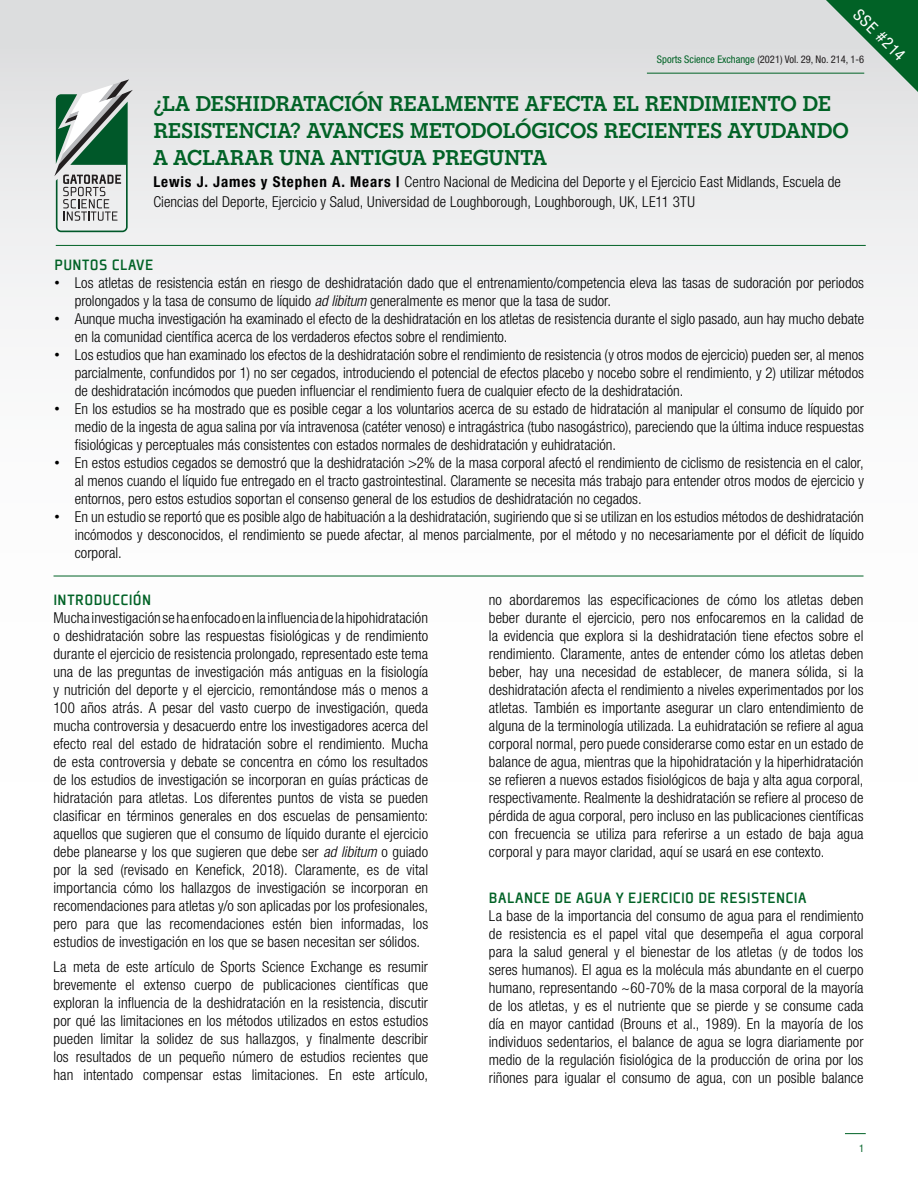
<style>
.page{position:relative;width:918px;height:1188px;background:#fff}
.page>*{position:absolute;margin:0;border:0;box-sizing:border-box;transform-origin:0 0}
.t1{font:700 22.5px/27px "Gatorade";letter-spacing:-.01em;color:#016226}
.newbody_text_no_bull{font:500 16.5px "Plexes Pro";letter-spacing:.015em;color:#016226}
.Headings{font:500 16.5px "Plexes Pro";letter-spacing:.025em;color:#016226}
.t2{font:condensed 16.35px "Helvetica Neue LT Std";color:#fff}
.newbody_text_no_bull-2{font:300 condensed 15px/18px "Helvetica Neue LT Std";color:#000;text-align:justify}
.t3{font:condensed 10.5px "Helvetica Neue LT Std";color:#231f20}
.t4{font:condensed 10.5px "Helvetica Neue LT Std";color:#016226}
.s1{color:#016226}
.s2{font-weight:700}
.s3{font-family:"Arial";font-weight:400;font-stretch:normal}
.s4{font-style:italic}
</style>
<div class="page">
<div style="left:0;top:0;width:918px;height:1188px;background:linear-gradient(to bottom,#e8e9ea,#fff)"></div>
<hr style="left:647px;top:73px;width:217px;height:1px;background:#016226">
<svg style="left:845px;top:1133px;width:21px;height:1px"></svg>
<hr style="left:56px;top:245px;width:810px;height:1px;background:#016226">
<hr style="left:54px;top:576px;width:810px;height:1px;background:#016226">
<svg style="left:826px;top:0;width:92px;height:92px;background:#6fa083"></svg>
<svg style="left:54px;top:79px;width:79px;height:153px;background:#9db1a7"></svg>
<p class="t2" style="left:863px;top:5px;width:67px;rotate:45deg">SSE #214</p>
<p class="t3" style="left:657px;top:53px;width:209px"><span class="s1">Sports Science Exchange</span> (2021) Vol. 29, No. 214, 1-6</p>
<p class="t1" style="left:153px;top:90px;width:697px">¿LA DESHIDRATACIÓN REALMENTE AFECTA EL RENDIMIENTO DE<br>RESISTENCIA? AVANCES METODOLÓGICOS RECIENTES AYUDANDO<br>A ACLARAR UNA ANTIGUA PREGUNTA</p>
<p class="newbody_text_no_bull-2" style="left:153px;top:172px;width:689px;line-height:19.5px"><span class="s2">Lewis J. James y Stephen A. Mears |</span> Centro Nacional de Medicina del Deporte y el Ejercicio East Midlands, Escuela de<br>Ciencias del Deporte, Ejercicio y Salud, Universidad de Loughborough, Loughborough, UK, LE11 3TU</p>
<p class="Headings" style="left:54px;top:254px;width:101px">PUNTOS CLAVE</p>
<p class="newbody_text_no_bull-2" style="left:75px;top:273px;width:791px;text-indent:-20px"><span class="s3">•</span> Los atletas de resistencia están en riesgo de deshidratación dado que el entrenamiento/competencia eleva las tasas de sudoración por periodos prolongados y la tasa de consumo de líquido <span class="s4">ad libitum</span> generalmente es menor que la tasa de sudor.</p>
<p class="newbody_text_no_bull-2" style="left:75px;top:309px;width:791px;text-indent:-20px"><span class="s3">•</span> Aunque mucha investigación ha examinado el efecto de la deshidratación en los atletas de resistencia durante el siglo pasado, aun hay mucho debate en la comunidad científica acerca de los verdaderos efectos sobre el rendimiento.</p>
<p class="newbody_text_no_bull-2" style="left:75px;top:345px;width:791px;text-indent:-20px"><span class="s3">•</span> Los estudios que han examinado los efectos de la deshidratación sobre el rendimiento de resistencia (y otros modos de ejercicio) pueden ser, al menos parcialmente, confundidos por 1) no ser cegados, introduciendo el potencial de efectos placebo y nocebo sobre el rendimiento, y 2) utilizar métodos de deshidratación incómodos que pueden influenciar el rendimiento fuera de cualquier efecto de la deshidratación.</p>
<p class="newbody_text_no_bull-2" style="left:75px;top:399px;width:791px;text-indent:-20px"><span class="s3">•</span> En los estudios se ha mostrado que es posible cegar a los voluntarios acerca de su estado de hidratación al manipular el consumo de líquido por medio de la ingesta de agua salina por vía intravenosa (catéter venoso) e intragástrica (tubo nasogástrico), pareciendo que la última induce respuestas fisiológicas y perceptuales más consistentes con estados normales de deshidratación y euhidratación.</p>
<p class="newbody_text_no_bull-2" style="left:75px;top:453px;width:791px;text-indent:-20px"><span class="s3">•</span> En estos estudios cegados se demostró que la deshidratación &gt;2% de la masa corporal afectó el rendimiento de ciclismo de resistencia en el calor, al menos cuando el líquido fue entregado en el tracto gastrointestinal. Claramente se necesita más trabajo para entender otros modos de ejercicio y entornos, pero estos estudios soportan el consenso general de los estudios de deshidratación no cegados.</p>
<p class="newbody_text_no_bull-2" style="left:75px;top:507px;width:791px;text-indent:-20px"><span class="s3">•</span> En un estudio se reportó que es posible algo de habituación a la deshidratación, sugiriendo que si se utilizan en los estudios métodos de deshidratación incómodos y desconocidos, el rendimiento se puede afectar, al menos parcialmente, por el método y no necesariamente por el déficit de líquido corporal.</p>
<p class="newbody_text_no_bull" style="left:54px;top:590px;width:99px">INTRODUCCIÓN</p>
<p class="newbody_text_no_bull-2" style="left:54px;top:608px;width:376px">Mucha investigación se ha enfocado en la influencia de la hipohidratación o deshidratación sobre las respuestas fisiológicas y de rendimiento durante el ejercicio de resistencia prolongado, representado este tema una de las preguntas de investigación más antiguas en la fisiología y nutrición del deporte y el ejercicio, remontándose más o menos a 100 años atrás. A pesar del vasto cuerpo de investigación, queda mucha controversia y desacuerdo entre los investigadores acerca del efecto real del estado de hidratación sobre el rendimiento. Mucha de esta controversia y debate se concentra en cómo los resultados de los estudios de investigación se incorporan en guías prácticas de hidratación para atletas. Los diferentes puntos de vista se pueden clasificar en términos generales en dos escuelas de pensamiento: aquellos que sugieren que el consumo de líquido durante el ejercicio debe planearse y los que sugieren que debe ser <span class="s4">ad libitum</span> o guiado por la sed (revisado en Kenefick, 2018). Claramente, es de vital importancia cómo los hallazgos de investigación se incorporan en recomendaciones para atletas y/o son aplicadas por los profesionales, pero para que las recomendaciones estén bien informadas, los estudios de investigación en los que se basen necesitan ser sólidos.</p>
<p class="newbody_text_no_bull-2" style="left:54px;top:957px;width:376px">La meta de este artículo de Sports Science Exchange es resumir brevemente el extenso cuerpo de publicaciones científicas que exploran la influencia de la deshidratación en la resistencia, discutir por qué las limitaciones en los métodos utilizados en estos estudios pueden limitar la solidez de sus hallazgos, y finalmente describir los resultados de un pequeño número de estudios recientes que han intentado compensar estas limitaciones. En este artículo,</p>
<p class="newbody_text_no_bull-2" style="left:489px;top:590px;width:376px">no abordaremos las especificaciones de cómo los atletas deben beber durante el ejercicio, pero nos enfocaremos en la calidad de la evidencia que explora si la deshidratación tiene efectos sobre el rendimiento. Claramente, antes de entender cómo los atletas deben beber, hay una necesidad de establecer, de manera sólida, si la deshidratación afecta el rendimiento a niveles experimentados por los atletas. También es importante asegurar un claro entendimiento de alguna de la terminología utilizada. La euhidratación se refiere al agua corporal normal, pero puede considerarse como estar en un estado de balance de agua, mientras que la hipohidratación y la hiperhidratación se refieren a nuevos estados fisiológicos de baja y alta agua corporal, respectivamente. Realmente la deshidratación se refiere al proceso de pérdida de agua corporal, pero incluso en las publicaciones científicas con frecuencia se utiliza para referirse a un estado de baja agua corporal y para mayor claridad, aquí se usará en ese contexto.</p>
<p class="newbody_text_no_bull" style="left:489px;top:888px;width:319px">BALANCE DE AGUA Y EJERCICIO DE RESISTENCIA</p>
<p class="newbody_text_no_bull-2" style="left:489px;top:907px;width:376px">La base de la importancia del consumo de agua para el rendimiento de resistencia es el papel vital que desempeña el agua corporal para la salud general y el bienestar de los atletas (y de todos los seres humanos). El agua es la molécula más abundante en el cuerpo humano, representando ~60-70% de la masa corporal de la mayoría de los atletas, y es el nutriente que se pierde y se consume cada día en mayor cantidad (Brouns et al., 1989). En la mayoría de los individuos sedentarios, el balance de agua se logra diariamente por medio de la regulación fisiológica de la producción de orina por los riñones para igualar el consumo de agua, con un posible balance</p>
<p class="t4" style="left:859px;top:1142px;width:7px">1</p>
</div>
